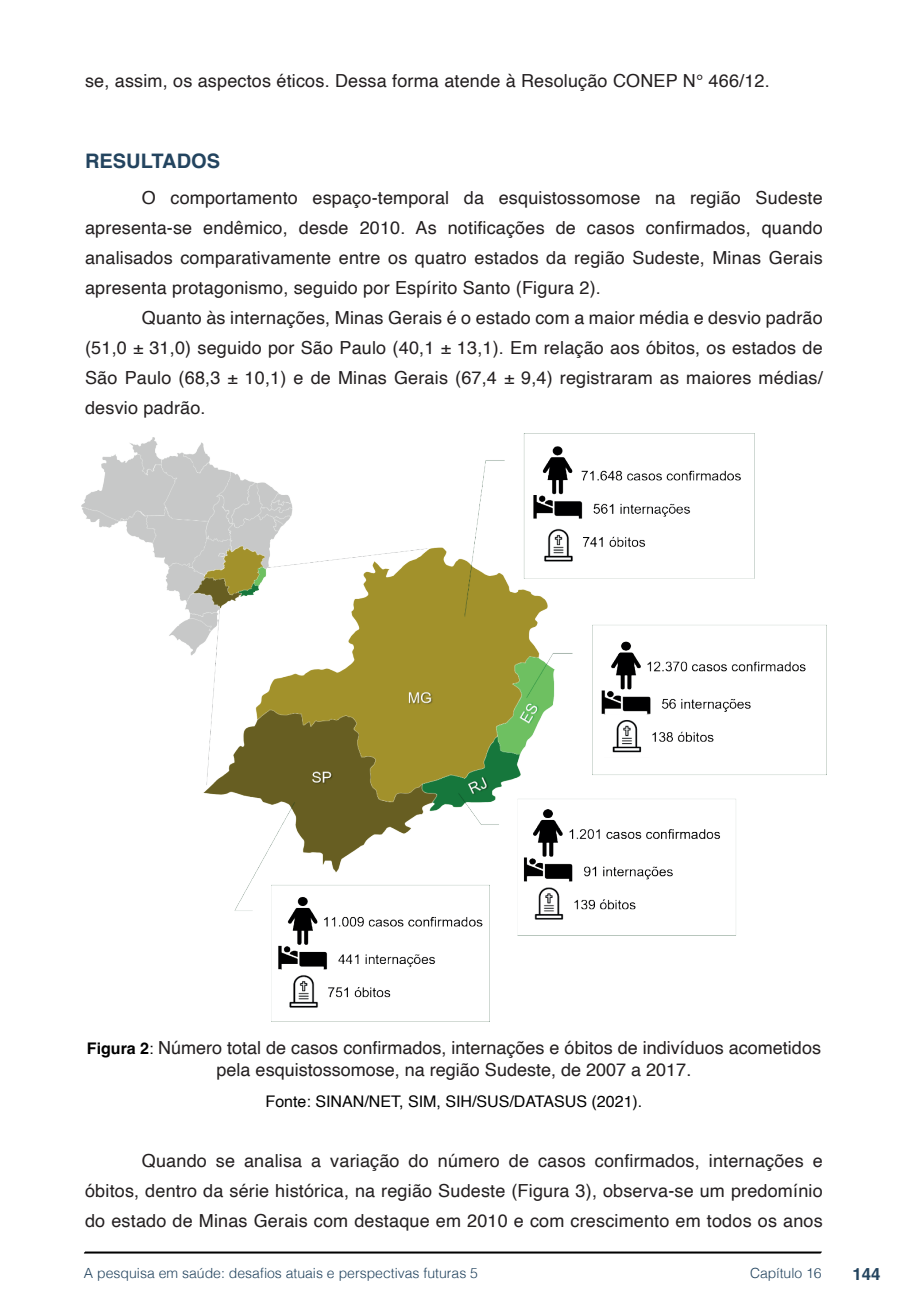
<style>
.page{position:relative;width:908px;height:1304px;background:#fff}
.page>*{position:absolute;margin:0;border:0;box-sizing:border-box;transform-origin:0 0}
.t1{font:700 20px "Helvetica";color:#23445f}
.t2{font:18px/30px "Helvetica";letter-spacing:.01em;color:#231f20;text-align:justify}
.t3{font:700 16.8px "Helvetica";color:#23445f}
.t4{font:16px "Helvetica";color:#000}
.t5{font:300 14px "Helvetica";color:#23445f}
.s1{font-weight:700;font-size:16px;color:#000}
.s2{font-size:16px;color:#000}
</style>
<div class="page">
<svg style="left:84px;top:1251px;width:737px;height:3px;background:#515151"></svg>
<img style="left:82px;top:434px;width:744px;height:587px">
<p class="t2" style="left:85px;top:66px;width:686px">se, assim, os aspectos éticos. Dessa forma atende à Resolução CONEP N° 466/12.</p>
<p class="t1" style="left:85px;top:149px;width:136px">RESULTADOS</p>
<p class="t2" style="left:85px;top:183px;width:738px;text-indent:57px">O comportamento espaço-temporal da esquistossomose na região Sudeste apresenta-se endêmico, desde 2010. As notificações de casos confirmados, quando analisados comparativamente entre os quatro estados da região Sudeste, Minas Gerais apresenta protagonismo, seguido por Espírito Santo (Figura 2).</p>
<p class="t2" style="left:85px;top:303px;width:738px;text-indent:57px">Quanto às internações, Minas Gerais é o estado com a maior média e desvio padrão (51,0 ± 31,0) seguido por São Paulo (40,1 ± 13,1). Em relação aos óbitos, os estados de São Paulo (68,3 ± 10,1) e de Minas Gerais (67,4 ± 9,4) registraram as maiores médias/ desvio padrão.</p>
<p class="t2" style="left:87px;top:1038px;width:735px;line-height:21.6px;text-align:center"><span class="s1">Figura 2</span><span class="s2">:</span> Número total de casos confirmados, internações e óbitos de indivíduos acometidos pela esquistossomose, na região Sudeste, de 2007 a 2017.</p>
<p class="t4" style="left:265px;top:1089px;width:378px">Fonte: SINAN/NET, SIM, SIH/SUS/DATASUS (2021).</p>
<p class="t2" style="left:85px;top:1146px;width:738px;text-indent:57px">Quando se analisa a variação do número de casos confirmados, internações e óbitos, dentro da série histórica, na região Sudeste (Figura 3), observa-se um predomínio do estado de Minas Gerais com destaque em 2010 e com crescimento em todos os anos</p>
<p class="t5" style="left:84px;top:1261px;width:395px">A pesquisa em saúde: desafios atuais e perspectivas futuras 5</p>
<p class="t5" style="left:749px;top:1261px;width:73px">Capítulo 16</p>
<p class="t3" style="left:851px;top:1264px;width:30px">144</p>
</div>
